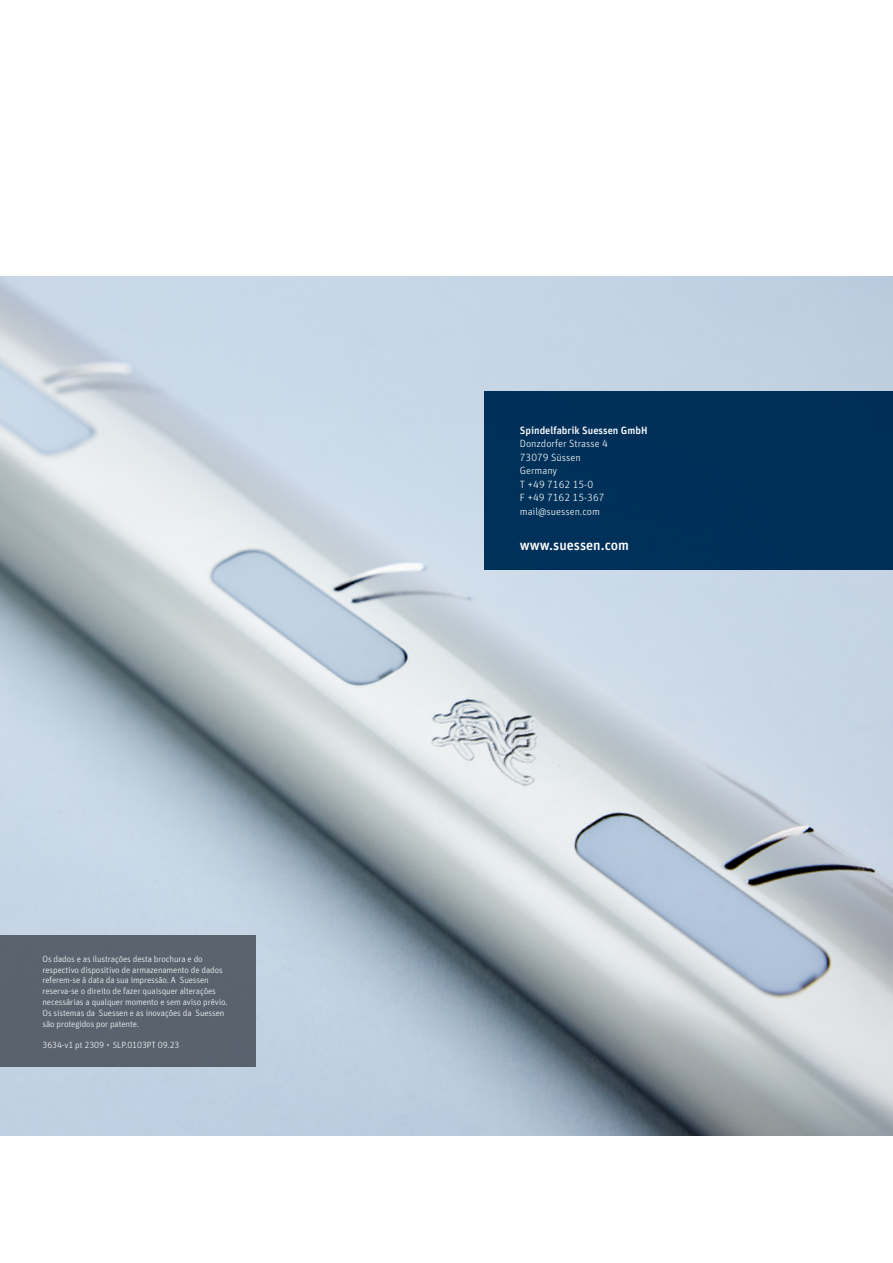
<style>
.page{position:relative;width:893px;height:1263px;background:#fff}
.page>*{position:absolute;margin:0;border:0;box-sizing:border-box;transform-origin:0 0}
.t1{font:500 14.25px "Unit Pro";color:#fff}
.t2{font:300 10.5px/13.5px "Unit Pro";color:#fff}
.t3{font:500 10.5px "Unit Pro";color:#fff}
.t4{font:300 9px/10.8px "Unit Pro";letter-spacing:-.01em;color:#fff}
</style>
<div class="page">
<img style="left:0;top:276px;width:893px;height:859px">
<div style="left:0;top:935px;width:255px;height:132px;background:#5a626d"></div>
<div style="left:485px;top:391px;width:408px;height:179px;background:#003059"></div>
<p class="t4" style="left:43px;top:953px;width:187px">Os dados e as ilustrações desta brochura e do respectivo dispositivo de armazenamento de dados referem-se à data da sua impressão. A Suessen reserva-se o direito de fazer quaisquer alterações necessárias a qualquer momento e sem aviso prévio.<br>Os sistemas da Suessen e as inovações da Suessen são protegidos por patente.</p>
<p class="t4" style="left:43px;top:1039px;width:138px">3634-v1 pt 2309 ∙ SLP.0103PT 09.23</p>
<p class="t3" style="left:520px;top:422px;width:129px">Spindelfabrik Suessen GmbH</p>
<p class="t2" style="left:520px;top:436px;width:90px">Donzdorfer Strasse 4<br>73079 Süssen<br>Germany<br>T +49 7162 15-0<br>F +49 7162 15-367 mail@suessen.com</p>
<h1 class="t1" style="left:520px;top:534px;width:111px">www.suessen.com</h1>
</div>
